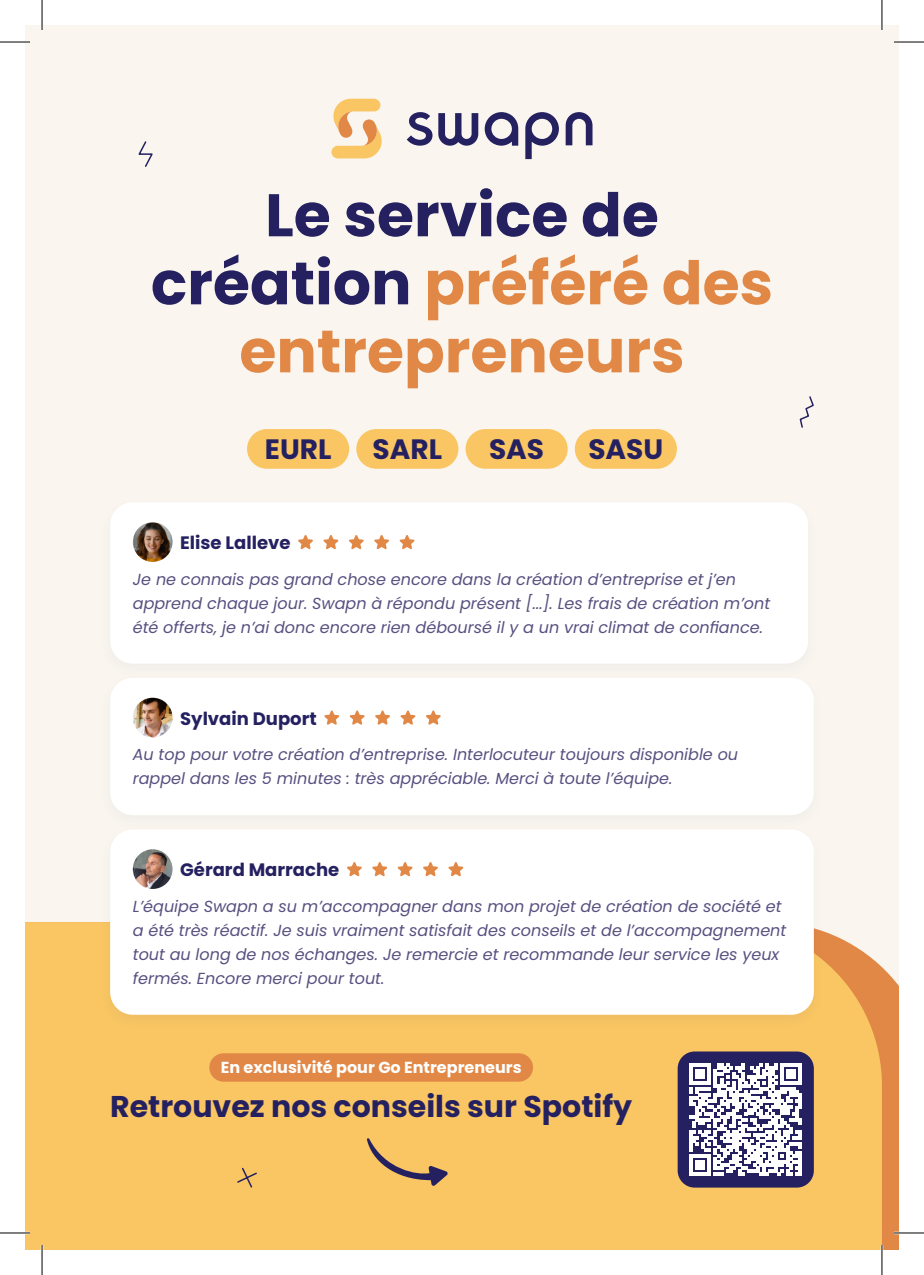
<style>
.page{position:relative;width:924px;height:1275px;background:#fff}
.page>*{position:absolute;margin:0;border:0;box-sizing:border-box;transform-origin:0 0}
.t1{font:700 60px/68px "Poppins";color:#e18846;text-align:center}
.t2{font:700 30px "Poppins";color:#252161}
.t3{font:700 28px "Poppins";color:#252161}
.t4{font:700 18px "Poppins";color:#252161}
.t5{font:italic 16px/24px "Poppins";color:#575080}
.t6{font:700 16px "Poppins";color:#fff}
.s1{color:#252161}
</style>
<div class="page">
<div style="left:25px;top:25px;width:873px;height:1225px;background:#faf6ef"></div>
<div style="left:25px;top:922px;width:856px;height:328px;background:#f9c663"></div>
<svg style="left:331px;top:99px;width:51px;height:59px"></svg>
<svg style="left:525px;top:112px;width:33px;height:47px"></svg>
<svg style="left:484px;top:112px;width:34px;height:34px"></svg>
<svg style="left:565px;top:112px;width:27px;height:33px"></svg>
<svg style="left:438px;top:113px;width:40px;height:33px"></svg>
<svg style="left:406px;top:112px;width:26px;height:34px"></svg>
<div style="left:98px;top:823px;width:727px;height:209px;background:#252161;opacity:.05"></div>
<div style="left:110px;top:829px;width:703px;height:185px;background:#fff;border-radius:23px"></div>
<img style="left:133px;top:849px;width:39px;height:40px;border-radius:20px">
<svg style="left:347px;top:862px;width:15px;height:14px"></svg>
<svg style="left:372px;top:862px;width:15px;height:14px"></svg>
<svg style="left:397px;top:862px;width:15px;height:14px"></svg>
<svg style="left:423px;top:862px;width:15px;height:14px"></svg>
<svg style="left:448px;top:862px;width:15px;height:14px"></svg>
<div style="left:110px;top:502px;width:697px;height:161px;background:#fff;border-radius:23px"></div>
<img style="left:133px;top:522px;width:39px;height:40px;border-radius:20px">
<svg style="left:298px;top:535px;width:15px;height:14px"></svg>
<svg style="left:323px;top:535px;width:15px;height:14px"></svg>
<svg style="left:349px;top:535px;width:15px;height:14px"></svg>
<svg style="left:374px;top:535px;width:15px;height:14px"></svg>
<svg style="left:399px;top:535px;width:15px;height:14px"></svg>
<div style="left:98px;top:671px;width:727px;height:162px;background:#252161;opacity:.05"></div>
<div style="left:110px;top:678px;width:703px;height:137px;background:#fff;border-radius:23px"></div>
<img style="left:133px;top:698px;width:39px;height:39px;border-radius:20px">
<svg style="left:324px;top:710px;width:15px;height:15px"></svg>
<svg style="left:349px;top:710px;width:16px;height:15px"></svg>
<svg style="left:375px;top:710px;width:15px;height:15px"></svg>
<svg style="left:400px;top:710px;width:15px;height:15px"></svg>
<svg style="left:426px;top:710px;width:15px;height:15px"></svg>
<div style="left:247px;top:429px;width:102px;height:40px;background:#f9c663;border-radius:20px"></div>
<div style="left:356px;top:429px;width:102px;height:40px;background:#f9c663;border-radius:20px"></div>
<div style="left:465px;top:429px;width:102px;height:40px;background:#f9c663;border-radius:20px"></div>
<div style="left:574px;top:429px;width:102px;height:40px;background:#f9c663;border-radius:20px"></div>
<div style="left:677px;top:1051px;width:136px;height:136px;background:#252161;border-radius:17px"></div>
<svg style="left:689px;top:1063px;width:112px;height:112px"></svg>
<hr style="left:798px;top:1151px;width:3px;height:24px;background:#fff">
<svg style="left:138px;top:141px;width:15px;height:26px"></svg>
<svg style="left:799px;top:396px;width:15px;height:32px"></svg>
<svg style="left:236px;top:1166px;width:22px;height:22px"></svg>
<svg style="left:366px;top:1137px;width:82px;height:49px;background:#d6aa62"></svg>
<div style="left:209px;top:1053px;width:324px;height:28px;background:#e18846;border-radius:14px"></div>
<hr style="left:0;top:41px;width:30px;height:2px;background:#fff">
<hr style="left:893px;top:41px;width:30px;height:2px;background:#fff">
<hr style="left:0;top:1231px;width:30px;height:3px;background:#fff">
<hr style="left:893px;top:1231px;width:30px;height:3px;background:#fff">
<hr style="left:41px;top:0;width:2px;height:30px;background:#fff">
<hr style="left:41px;top:1245px;width:2px;height:30px;background:#fff">
<hr style="left:880px;top:0;width:2px;height:30px;background:#fff">
<hr style="left:880px;top:1245px;width:2px;height:30px;background:#fff">
<hr style="left:0;top:42px;width:30px;height:1px;background:#000">
<hr style="left:893px;top:42px;width:30px;height:1px;background:#000">
<hr style="left:0;top:1232px;width:30px;height:1px;background:#000">
<hr style="left:893px;top:1232px;width:30px;height:1px;background:#000">
<hr style="left:42px;top:0;width:1px;height:30px;background:#000">
<hr style="left:42px;top:1245px;width:1px;height:30px;background:#000">
<hr style="left:881px;top:0;width:1px;height:30px;background:#000">
<hr style="left:881px;top:1245px;width:1px;height:30px;background:#000">
<p class="t1" style="left:151px;top:182px;width:623px"><span class="s1">Le service de création</span> préféré des entrepreneurs</p>
<p class="t3" style="left:265px;top:433px;width:68px">EURL</p>
<p class="t3" style="left:372px;top:433px;width:71px">SARL</p>
<p class="t3" style="left:489px;top:433px;width:57px">SAS</p>
<p class="t3" style="left:588px;top:433px;width:76px">SASU</p>
<p class="t4" style="left:180px;top:532px;width:112px">Elise Lalleve</p>
<p class="t5" style="left:133px;top:567px;width:638px">Je ne connais pas grand chose encore dans la création d’entreprise et j’en apprend chaque jour. Swapn à répondu présent [...]. Les frais de création m’ont été offerts, je n’ai donc encore rien déboursé il y a un vrai climat de confiance.</p>
<p class="t4" style="left:180px;top:708px;width:138px">Sylvain Duport</p>
<p class="t5" style="left:133px;top:742px;width:606px">Au top pour votre création d’entreprise. Interlocuteur toujours disponible ou rappel dans les 5 minutes : très appréciable. Merci à toute l’équipe.</p>
<p class="t4" style="left:180px;top:859px;width:160px">Gérard Marrache</p>
<p class="t5" style="left:133px;top:894px;width:654px">L’équipe Swapn a su m’accompagner dans mon projet de création de société et a été très réactif. Je suis vraiment satisfait des conseils et de l’accompagnement tout au long de nos échanges. Je remercie et recommande leur service les yeux fermés. Encore merci pour tout.</p>
<p class="t6" style="left:220px;top:1058px;width:302px">En exclusivité pour Go Entrepreneurs</p>
<p class="t2" style="left:110px;top:1089px;width:523px">Retrouvez nos conseils sur Spotify</p>
</div>
